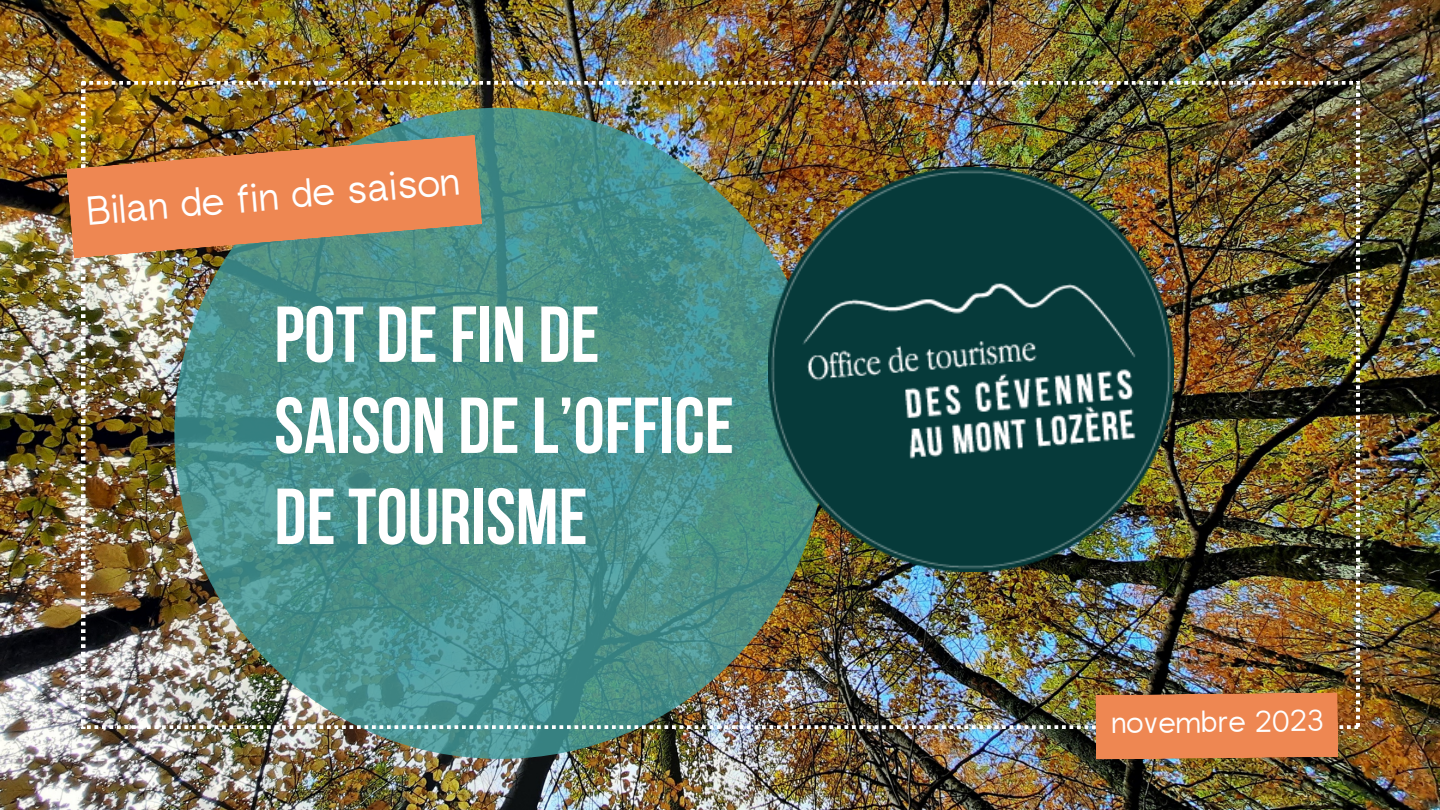
<style>
.page{position:relative;width:1440px;height:810px;background:#fff}
.page>*{position:absolute;margin:0;border:0;box-sizing:border-box;transform-origin:0 0}
.t1{font:79.1px/91.1px "Bebas Neue Cyrillic";color:#fff}
.t2{font:40.4px "rugratssans";color:#fff}
.t3{font:30.6px "rugratssans";color:#fff}
</style>
<div class="page">
<img style="left:0;top:0;width:1440px;height:810px">
<img style="left:82px;top:81px;width:1278px;height:648px">
<img style="left:66px;top:135px;width:416px;height:123px">
<div style="left:1095px;top:692px;width:243px;height:68px;background:#ee8752"></div>
<img style="left:769px;top:168px;width:404px;height:404px">
<p class="t2" style="left:86px;top:198px;width:375px;rotate:-5deg">Bilan de fin de saison</p>
<p class="t1" style="left:274px;top:297px;width:461px">POT DEFIN DE<br>SAISON DEL’OFFICE<br>DETOURISME</p>
<p class="t3" style="left:1111px;top:713px;width:214px;rotate:-1deg">novembre 2023</p>
</div>
